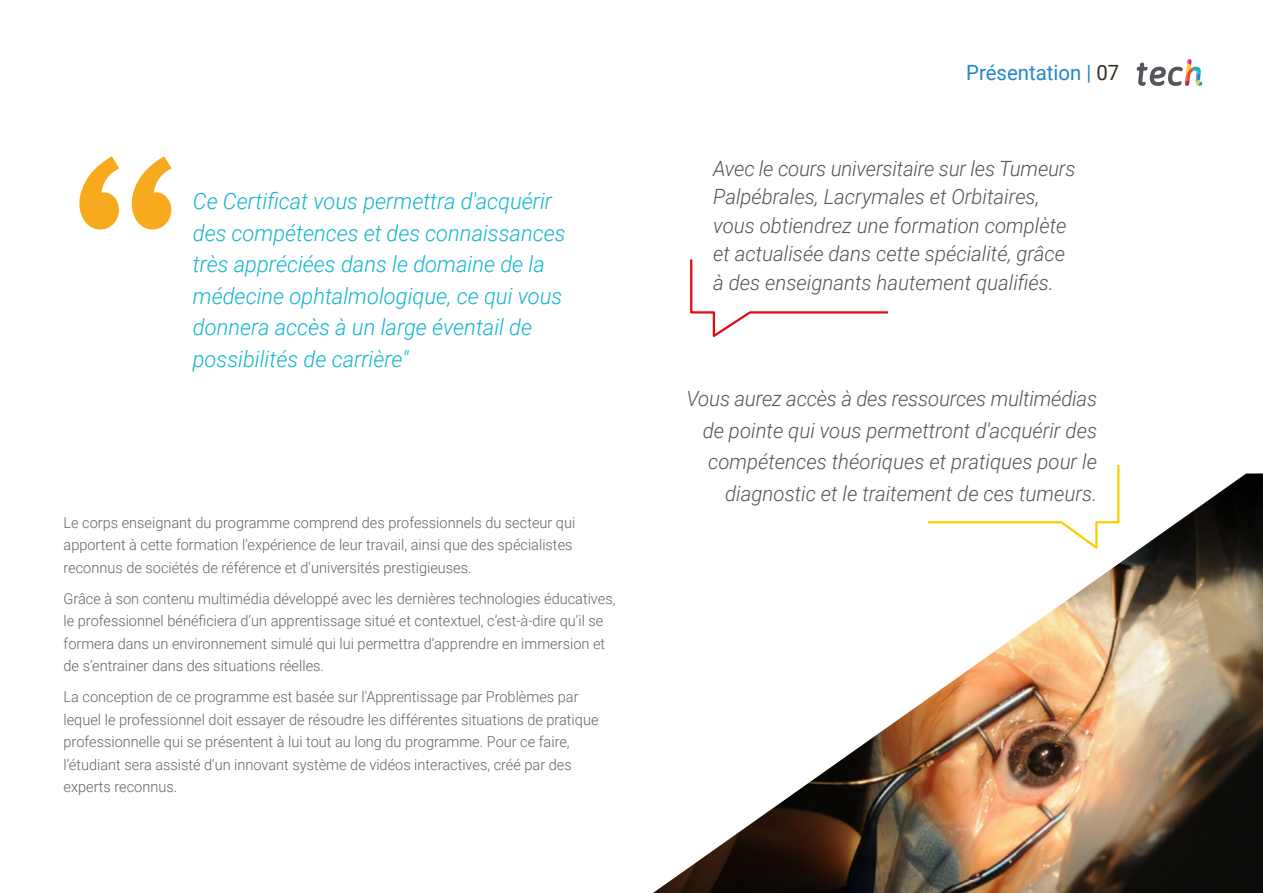
<style>
.page{position:relative;width:1263px;height:893px;background:#fff}
.page>*{position:absolute;margin:0;border:0;box-sizing:border-box;transform-origin:0 0}
.t1{font:italic 300 22.5px/31.5px "Roboto";color:#0fb6cf}
.t2{font:italic 300 21px/28.5px "Roboto";color:#52555b;text-align:right}
.t3{font:21px "Roboto";color:#2488c9}
.t4{font:300 15px/22.5px "Roboto";color:#61646a}
.s1{color:#312e20}
</style>
<div class="page">
<svg style="left:79px;top:156px;width:93px;height:74px"></svg>
<img style="left:653px;top:473px;width:610px;height:420px">
<svg style="left:1137px;top:59px;width:65px;height:27px"></svg>
<svg style="left:926px;top:465px;width:194px;height:87px"></svg>
<svg style="left:690px;top:259px;width:198px;height:78px"></svg>
<h1 class="t1" style="left:193px;top:185px;width:374px">Ce Certificat vous permettra d'acquérir des compétences et des connaissances très appréciées dans le domaine de la médecine ophtalmologique, ce qui vous donnera accès à un large éventail de possibilités de carrière"</h1>
<p class="t4" style="left:64px;top:510px;width:513px">Le corps enseignant du programme comprend des professionnels du secteur qui apportent à cette formation l'expérience de leur travail, ainsi que des spécialistes reconnus de sociétés de référence et d'universités prestigieuses.</p>
<p class="t4" style="left:64px;top:586px;width:553px">Grâce à son contenu multimédia développé avec les dernières technologies éducatives, le professionnel bénéficiera d’un apprentissage situé et contextuel, c’est-à-dire qu’il se formera dans un environnement simulé qui lui permettra d’apprendre en immersion et de s’entrainer dans des situations réelles.</p>
<p class="t4" style="left:64px;top:685px;width:536px">La conception de ce programme est basée sur l'Apprentissage par Problèmes par lequel le professionnel doit essayer de résoudre les différentes situations de pratique professionnelle qui se présentent à lui tout au long du programme. Pour ce faire, l’étudiant sera assisté d'un innovant système de vidéos interactives, créé par des experts reconnus.</p>
<h2 class="t3" style="left:966px;top:58px;width:155px">Présentation | <span class="s1">07</span></h2>
<h2 class="t2" style="left:713px;top:153px;width:364px;text-align:left">Avec le cours universitaire sur les Tumeurs Palpébrales, Lacrymales et Orbitaires, vous obtiendrez une formation complète et actualisée dans cette spécialité, grâce à des enseignants hautement qualifiés.</h2>
<h2 class="t2" style="left:687px;top:382px;width:412px;line-height:31.5px">Vous aurez accès à des ressources multimédias de pointe qui vous permettront d'acquérir des compétences théoriques et pratiques pour le diagnostic et le traitement de ces tumeurs.</h2>
</div>
